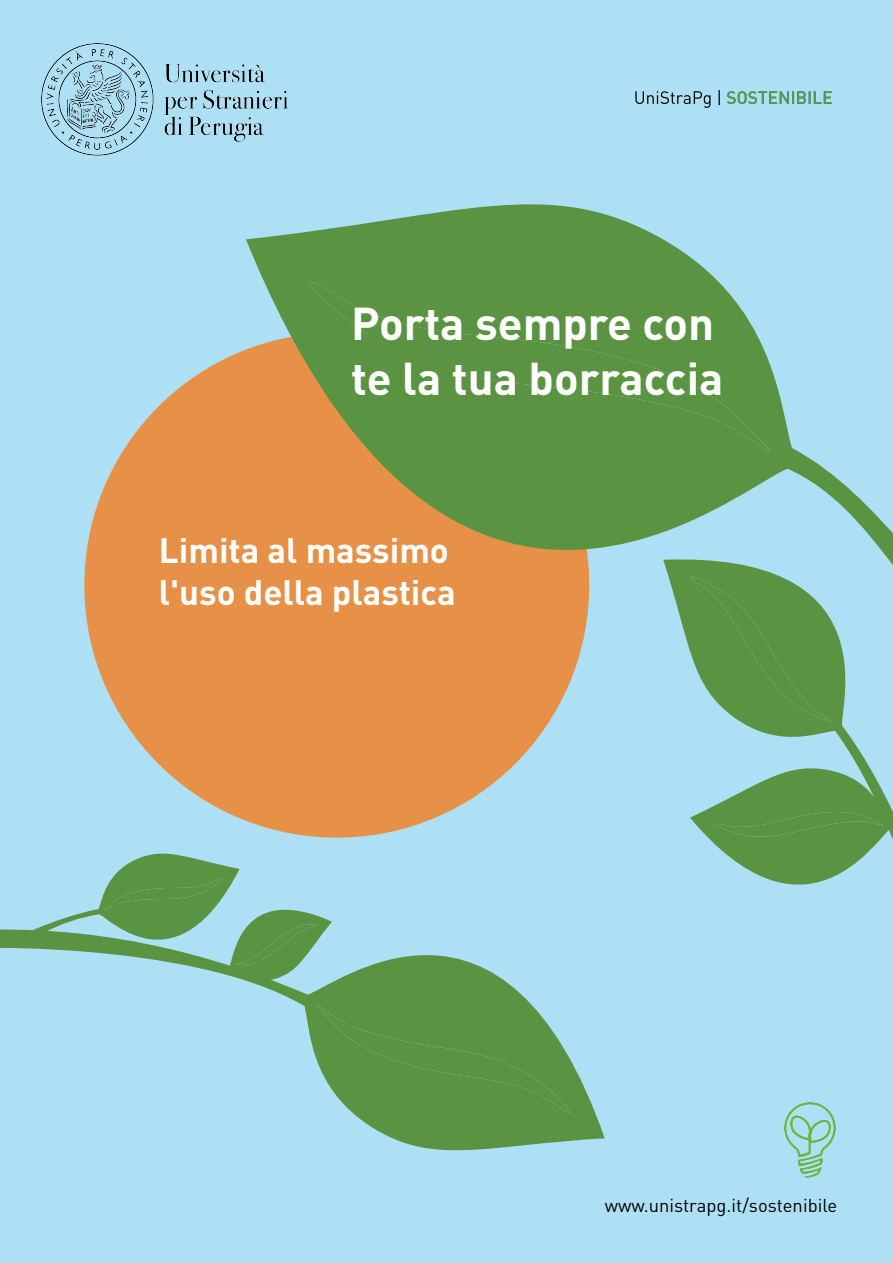
<style>
.page{position:relative;width:893px;height:1263px;background:#ade0f4}
.page>*{position:absolute;margin:0;border:0;box-sizing:border-box;transform-origin:0 0}
.t1{font:700 45.45px/54.4px "DIN";color:#fff}
.t2{font:700 34.95px/41.8px "DIN";color:#fff}
.t3{font:18.45px "DIN";color:#000001}
</style>
<div class="page">
<div style="left:84px;top:333px;width:505px;height:505px;background:#e79047;border-radius:50%"></div>
<svg style="left:0;top:929px;width:605px;height:221px"></svg>
<svg style="left:303px;top:991px;width:282px;height:134px;background:#669f5c"></svg>
<svg style="left:246px;top:204px;width:647px;height:478px"></svg>
<svg style="left:282px;top:261px;width:513px;height:213px;background:#69974a"></svg>
<svg style="left:663px;top:559px;width:230px;height:123px"></svg>
<svg style="left:33px;top:854px;width:299px;height:126px"></svg>
<svg style="left:678px;top:570px;width:215px;height:315px"></svg>
<img style="left:635px;top:90px;width:197px;height:18px">
<img style="left:784px;top:1102px;width:52px;height:75px">
<img style="left:42px;top:43px;width:246px;height:112px">
<h1 class="t1" style="left:351px;top:294px;width:374px">Porta sempre con te la tua borraccia</h1>
<p class="t2" style="left:159px;top:528px;width:299px">Limita al massimo l'uso della plastica</p>
<p class="t3" style="left:605px;top:1193px;width:234px">www.unistrapg.it/sostenibile</p>
</div>
